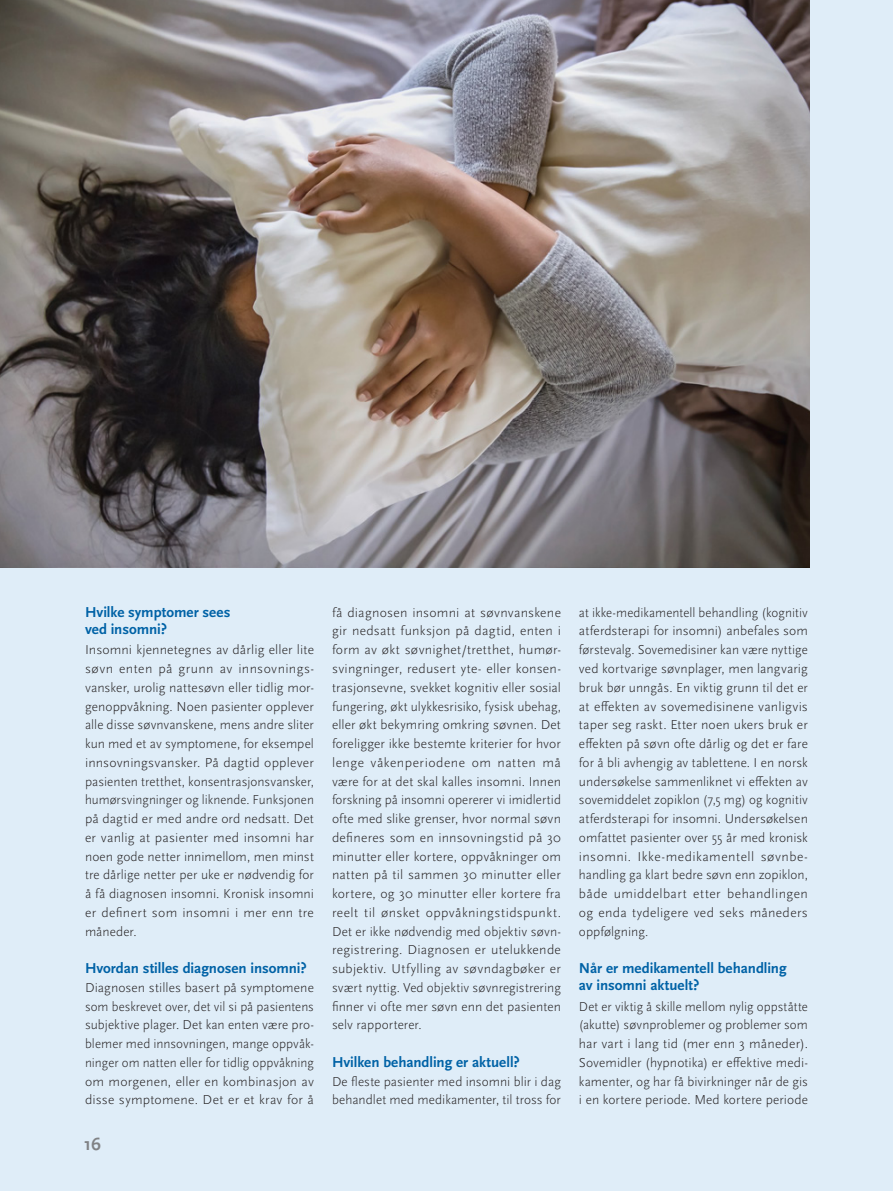
<style>
.page{position:relative;width:893px;height:1191px;background:#dfedf8}
.page>*{position:absolute;margin:0;border:0;box-sizing:border-box;transform-origin:0 0}
.t1{font:700 18px "Scala Sans Pro";color:#808285}
.t2{font:700 15px/17.2px "Scala Sans Pro";letter-spacing:-.005em;color:#0062a6}
.t3{font:300 13.5px/18.8px "Scala Sans Pro";letter-spacing:.01em;color:#231f20;text-align:justify}
</style>
<div class="page">
<img style="left:0;top:0;width:809px;height:567px">
<p class="t2" style="left:85px;top:603px;width:147px">Hvilke symptomer sees ved insomni?</p>
<p class="t3" style="left:85px;top:640px;width:230px">Insomni kjennetegnes av dårlig eller lite søvn enten på grunn av innsovnings&shy;vansker, urolig nattesøvn eller tidlig mor&shy;genoppvåkning. Noen pasienter opplever alle disse søvnvanskene, mens andre sliter kun med et av symptomene, for eksempel innsovningsvansker. På dagtid opplever pasienten tretthet, konsentrasjonsvansker, humørsvingninger og liknende. Funksjonen på dagtid er med andre ord nedsatt. Det er vanlig at pasienter med insomni har noen gode netter innimellom, men minst tre dårlige netter per uke er nødvendig for å få diagnosen insomni. Kronisk insomni er definert som insomni i mer enn tre måneder.</p>
<p class="t2" style="left:85px;top:959px;width:223px">Hvordan stilles diagnosen insomni?</p>
<p class="t3" style="left:85px;top:978px;width:230px">Diagnosen stilles basert på symptomene som beskrevet over, det vil si på pasientens subjektive plager. Det kan enten være pro&shy;blemer med innsovningen, mange oppvåk&shy;ninger om natten eller for tidlig oppvåkning om morgenen, eller en kombinasjon av disse symptomene. Det er et krav for å</p>
<h1 class="t1" style="left:84px;top:1133px;width:18px">16</h1>
<p class="t3" style="left:332px;top:603px;width:231px">få diagnosen insomni at søvnvanskene gir nedsatt funksjon på dagtid, enten i form av økt søvnighet/tretthet, humør&shy;svingninger, redusert yte- eller konsen&shy;trasjonsevne, svekket kognitiv eller sosial fungering, økt ulykkesrisiko, fysisk ubehag, eller økt bekymring omkring søvnen. Det foreligger ikke bestemte kriterier for hvor lenge våkenperiodene om natten må være for at det skal kalles insomni. Innen forskning på insomni opererer vi imidlertid ofte med slike grenser, hvor normal søvn defineres som en innsovningstid på 30 minutter eller kortere, oppvåkninger om natten på til sammen 30 minutter eller kortere, og 30 minutter eller kortere fra reelt til ønsket oppvåkningstidspunkt.<br>Det er ikke nødvendig med objektiv søvn&shy;registrering. Diagnosen er utelukkende subjektiv. Utfylling av søvndagbøker er svært nyttig. Ved objektiv søvnregistrering finner vi ofte mer søvn enn det pasienten selv rapporterer.</p>
<p class="t2" style="left:332px;top:1053px;width:189px">Hvilken behandling er aktuell?</p>
<p class="t3" style="left:332px;top:1072px;width:230px">De fleste pasienter med insomni blir i dag behandlet med medikamenter, til tross for</p>
<p class="t3" style="left:579px;top:603px;width:230px">at ikke-medikamentell behandling (kognitiv atferdsterapi for insomni) anbefales som førstevalg. Sovemedisiner kan være nyttige ved kortvarige søvnplager, men langvarig bruk bør unngås. En viktig grunn til det er at effekten av sovemedisinene vanligvis taper seg raskt. Etter noen ukers bruk er effekten på søvn ofte dårlig og det er fare for å bli avhengig av tablettene. I en norsk undersøkelse sammenliknet vi effekten av sovemiddelet zopiklon (7,5 mg) og kognitiv atferdsterapi for insomni. Undersøkelsen omfattet pasienter over 55 år med kronisk insomni. Ikke-medikamentell søvnbe&shy;handling ga klart bedre søvn enn zopiklon, både umiddelbart etter behandlingen og enda tydeligere ved seks måneders oppfølgning.</p>
<p class="t2" style="left:579px;top:959px;width:209px">Når er medikamentell behandling av insomni aktuelt?</p>
<p class="t3" style="left:579px;top:997px;width:230px">Det er viktig å skille mellom nylig oppståtte (akutte) søvnproblemer og problemer som har vart i lang tid (mer enn 3 måneder).<br>Sovemidler (hypnotika) er effektive medi&shy;kamenter, og har få bivirkninger når de gis i en kortere periode. Med kortere periode</p>
</div>
